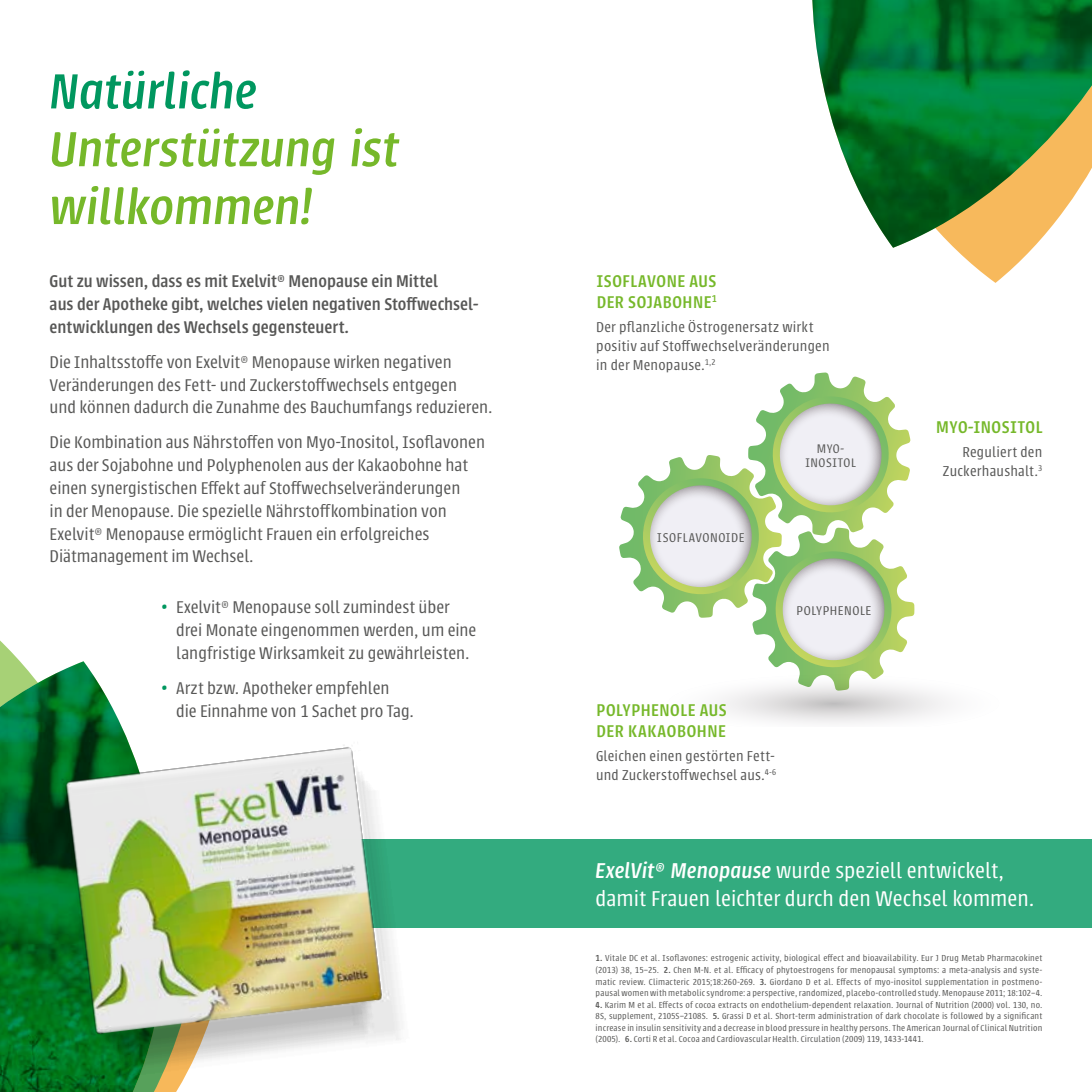
<style>
.page{position:relative;width:1092px;height:1092px;background:#fff}
.page>*{position:absolute;margin:0;border:0;box-sizing:border-box;transform-origin:0 0}
.t1{font:italic 500 54.25px/57.8px "Urbana";color:#76b82a}
.t2{font:italic 500 54.25px "Urbana";color:#00975f}
.t3{font:300 23.62px/28px "Urbana";letter-spacing:.005em;color:#fff}
.t4{font:300 18.72px/22.8px "Urbana";color:#575756}
.t5{font:500 18.72px/22.8px "Urbana";color:#575756}
.t6{font:500 18.72px/21px "Urbana";letter-spacing:.035em;color:#76b82a}
.t7{font:300 15.75px/18.9px "Urbana";letter-spacing:.015em;color:#575756}
.t8{font:300 14px "Urbana";letter-spacing:.045em;color:#575756}
.t9{font:300 13.83px/13.8px "Urbana";letter-spacing:.045em;color:#575756;text-align:center}
.t10{font:300 9.62px/11.5px "Urbana";letter-spacing:.02em;color:#575756;text-align:justify}
.s1{color:#00975f}
.s2{font-weight:500;font-style:italic}
.s3{font-weight:500}
</style>
<div class="page">
<div style="left:119px;top:839px;width:972px;height:88px;background:#33ab7f"></div>
<svg style="left:619px;top:372px;width:329px;height:351px"></svg>
<svg style="left:0;top:661px;width:94px;height:15px"></svg>
<img style="left:0;top:676px;width:526px;height:415px">
<svg style="left:954px;top:248px;width:79px;height:35px;fill:#f7bb61"></svg>
<svg style="left:812px;top:0;width:279px;height:248px;background:#478f4f"></svg>
<h1 class="t2" style="left:50px;top:62px;width:209px">Natürliche</h1>
<h1 class="t1" style="left:50px;top:121px;width:351px">Unterstützung ist willkommen!</h1>
<h3 class="t5" style="left:50px;top:270px;width:429px">Gut zu wissen, dass es mit Exelvit® Menopause ein Mittel<br>aus der Apotheke gibt, welches vielen negativen Stoffwechsel&shy;entwicklungen des Wechsels gegensteuert.</h3>
<h3 class="t4" style="left:50px;top:350px;width:444px">Die Inhaltsstoffe von Exelvit® Menopause wirken negativen<br>Veränderungen des Fett- und Zuckerstoffwechsels entgegen<br>und können dadurch die Zunahme des Bauchumfangs reduzieren.</h3>
<p class="t4" style="left:50px;top:431px;width:437px">Die Kombination aus Nährstoffen von Myo-Inositol, Isoflavonen aus der Sojabohne und Polyphenolen aus der Kakaobohne hat einen synergistischen Effekt auf Stoffwechselveränderungen<br>in der Menopause. Die spezielle Nährstoffkombination von Exelvit® Menopause ermöglicht Frauen ein erfolgreiches Diätmanagement im Wechsel.</p>
<h3 class="t4" style="left:176px;top:596px;width:302px;text-indent:-14px"><span class="s1">•</span> Exelvit® Menopause soll zumindest über drei Monate eingenommen werden, um eine langfristige Wirksamkeit zu gewährleisten.</h3>
<h3 class="t4" style="left:176px;top:676px;width:239px;text-indent:-14px"><span class="s1">•</span> Arzt bzw. Apotheker empfehlen die Einnahme von 1 Sachet pro Tag.</h3>
<h3 class="t6" style="left:596px;top:271px;width:121px">ISOFLAVONE AUS<br>DER SOJABOHNE<sup>1</sup></h3>
<h3 class="t7" style="left:596px;top:318px;width:235px">Der pflanzliche Östrogenersatz wirkt positiv auf Stoffwechselveränderungen in der Menopause.<sup>1,2</sup></h3>
<h3 class="t8" style="left:657px;top:530px;width:88px">ISOFLAVONOIDE</h3>
<h3 class="t9" style="left:805px;top:441px;width:52px">MYO-<br>INOSITOL</h3>
<h3 class="t8" style="left:796px;top:602px;width:76px">POLYPHENOLE</h3>
<h3 class="t6" style="left:596px;top:699px;width:132px">POLYPHENOLE AUS<br>DER KAKAOBOHNE</h3>
<h3 class="t7" style="left:596px;top:746px;width:182px">Gleichen einen gestörten Fett&shy;und Zuckerstoffwechsel aus.<sup>4-6</sup></h3>
<h3 class="t6" style="left:936px;top:417px;width:108px">MYO-INOSITOL</h3>
<h3 class="t7" style="left:942px;top:443px;width:101px;text-align:right">Reguliert den<br>Zuckerhaushalt.<sup>3</sup></h3>
<h2 class="t3" style="left:595px;top:856px;width:440px"><span class="s2">ExelVit® Menopause</span> wurde speziell entwickelt, damit Frauen leichter durch den Wechsel kommen.</h2>
<p class="t10" style="left:595px;top:952px;width:448px"><span class="s3">1.</span> Vitale DC et al. Isoflavones: estrogenic activity, biological effect and bioavailability. Eur J Drug Metab Pharmacokinet (2013) 38, 15–25. <span class="s3">2.</span> Chen M-N. et al. Efficacy of phytoestrogens for menopausal symptoms: a meta-analysis and syste&shy;matic review. Climacteric 2015;18:260-269. <span class="s3">3.</span> Giordano D et al. Effects of myo-inositol supplementation in postmeno&shy;pausal women with metabolic syndrome: a perspective, randomized, placebo-controlled study. Menopause 2011; 18:102–4.</p>
<p class="t10" style="left:595px;top:998px;width:448px"><span class="s3">4.</span> Karim M et al. Effects of cocoa extracts on endothelium-dependent relaxation. Journal of Nutrition (2000) vol. 130, no.<br>8S, supplement, 2105S–2108S. <span class="s3">5.</span> Grassi D et al. Short-term administration of dark chocolate is followed by a significant increase in insulin sensitivity and a decrease in blood pressure in healthy persons. The American Journal of Clinical Nutrition (2005). <span class="s3">6.</span> Corti R et al. Cocoa and Cardiovascular Health. Circulation (2009) 119, 1433-1441.</p>
</div>
